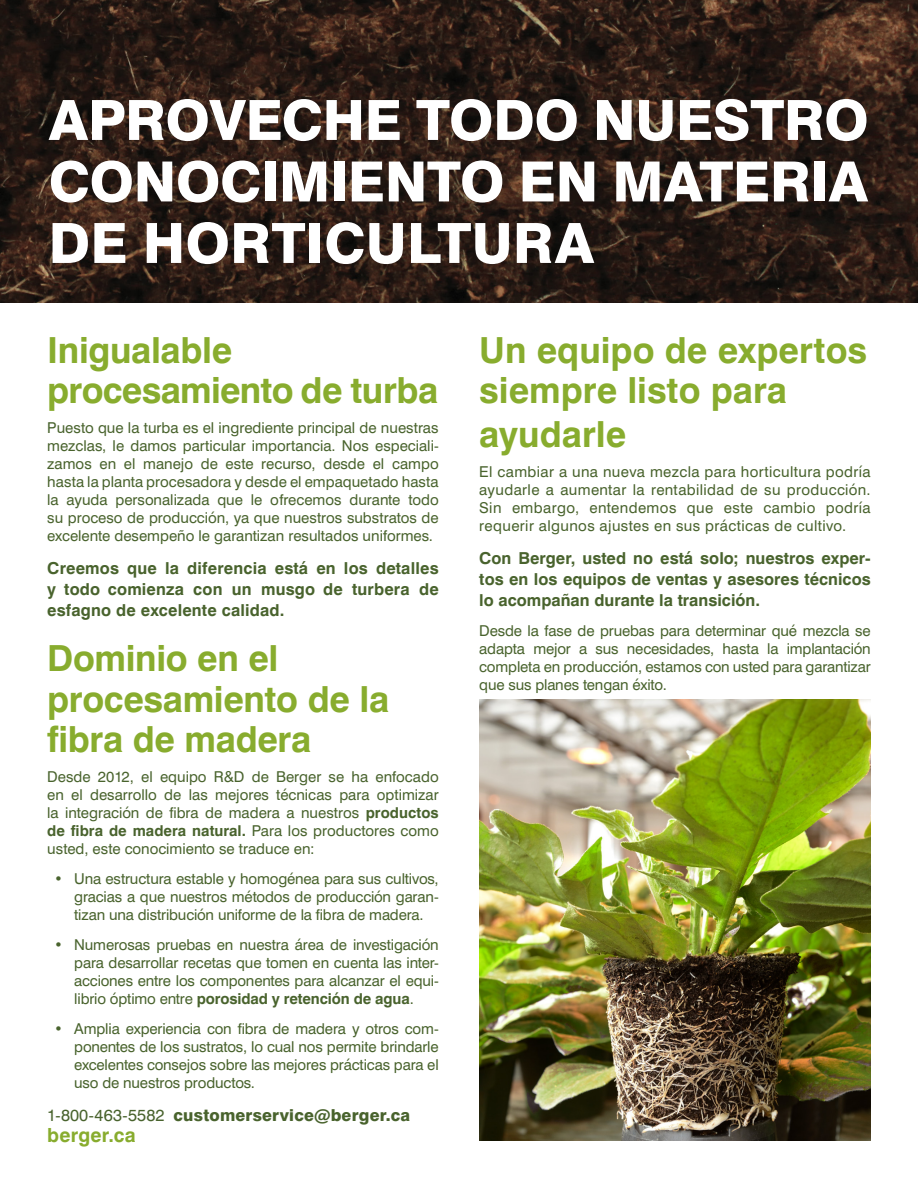
<style>
.page{position:relative;width:918px;height:1188px;background:#fff}
.page>*{position:absolute;margin:0;border:0;box-sizing:border-box;transform-origin:0 0}
.t1{font:800 55.5px/61.5px "Swiss 721 BT";letter-spacing:-.005em;color:#fff;text-align:justify}
.t2{font:700 36px/40.5px "Swiss 721 BT";letter-spacing:-.01em;color:#88ac2e}
.t3{font:700 19.5px "Swiss 721 BT";letter-spacing:.01em;color:#88ac2e}
.t4{font:700 16.5px/21px "Swiss 721 BT";color:#49632d;text-align:justify}
.t5{font:800 16.5px "Swiss 721 BT";letter-spacing:.01em;color:#49632d}
.t6{font:15px/18px "Swiss 721 BT";letter-spacing:-.01em;color:#49632d;text-align:justify}
.s1{font-weight:700}
.s2{font-weight:400}
</style>
<div class="page">
<img style="left:479px;top:700px;width:392px;height:441px">
<img style="left:0;top:0;width:918px;height:302px">
<p class="t1" style="left:49px;top:89px;width:822px">APROVECHE TODO NUESTRO CONOCIMIENTO EN MATERIA DE HORTICULTURA</p>
<p class="t2" style="left:47px;top:330px;width:393px">Inigualable procesamiento de turba</p>
<p class="t6" style="left:47px;top:419px;width:393px">Puesto que la turba es el ingrediente principal de nuestras mezclas, le damos particular importancia. Nos especiali&shy;zamos en el manejo de este recurso, desde el campo hasta la planta procesadora y desde el empaquetado hasta la ayuda personalizada que le ofrecemos durante todo su proceso de producción, ya que nuestros substratos de excelente desempeño le garantizan resultados uniformes.</p>
<p class="t4" style="left:47px;top:558px;width:393px">Creemos que la diferencia está en los detalles y todo comienza con un musgo de turbera de esfagno de excelente calidad.</p>
<p class="t2" style="left:47px;top:638px;width:344px">Dominio en el procesamiento de la fibra de madera</p>
<p class="t6" style="left:47px;top:768px;width:393px">Desde 2012, el equipo R&amp;D de Berger se ha enfocado en el desarrollo de las mejores técnicas para optimizar la integración de fibra de madera a nuestros <span class="s1">productos de fibra de madera natural.</span> Para los productores como usted, este conocimiento se traduce en:</p>
<p class="t6" style="left:74px;top:870px;width:366px;text-indent:-20px">• Una estructura estable y homogénea para sus cultivos, gracias a que nuestros métodos de producción garan&shy;tizan una distribución uniforme de la fibra de madera.</p>
<p class="t6" style="left:74px;top:936px;width:366px;text-indent:-20px">• Numerosas pruebas en nuestra área de investigación para desarrollar recetas que tomen en cuenta las inter&shy;acciones entre los componentes para alcanzar el equi&shy;librio óptimo entre <span class="s1">porosidad y retención de agua</span>.</p>
<p class="t6" style="left:74px;top:1020px;width:366px;text-indent:-20px">• Amplia experiencia con fibra de madera y otros com&shy;ponentes de los sustratos, lo cual nos permite brindarle excelentes consejos sobre las mejores prácticas para el uso de nuestros productos.</p>
<p class="t5" style="left:47px;top:1105px;width:364px"><span class="s2">1-800-463-5582</span> customerservice@berger.ca</p>
<p class="t3" style="left:47px;top:1123px;width:90px">berger.ca</p>
<p class="t2" style="left:479px;top:329px;width:390px;line-height:42px">Un equipo de expertos siempre listo para ayudarle</p>
<p class="t6" style="left:479px;top:462px;width:393px">El cambiar a una nueva mezcla para horticultura podría ayudarle a aumentar la rentabilidad de su producción.<br>Sin embargo, entendemos que este cambio podría requerir algunos ajustes en sus prácticas de cultivo.</p>
<p class="t4" style="left:479px;top:547px;width:393px">Con Berger, usted no está solo; nuestros exper&shy;tos en los equipos de ventas y asesores técnicos lo acompañan durante la transición.</p>
<p class="t6" style="left:479px;top:621px;width:393px">Desde la fase de pruebas para determinar qué mezcla se adapta mejor a sus necesidades, hasta la implantación completa en producción, estamos con usted para garantizar que sus planes tengan éxito.</p>
</div>
